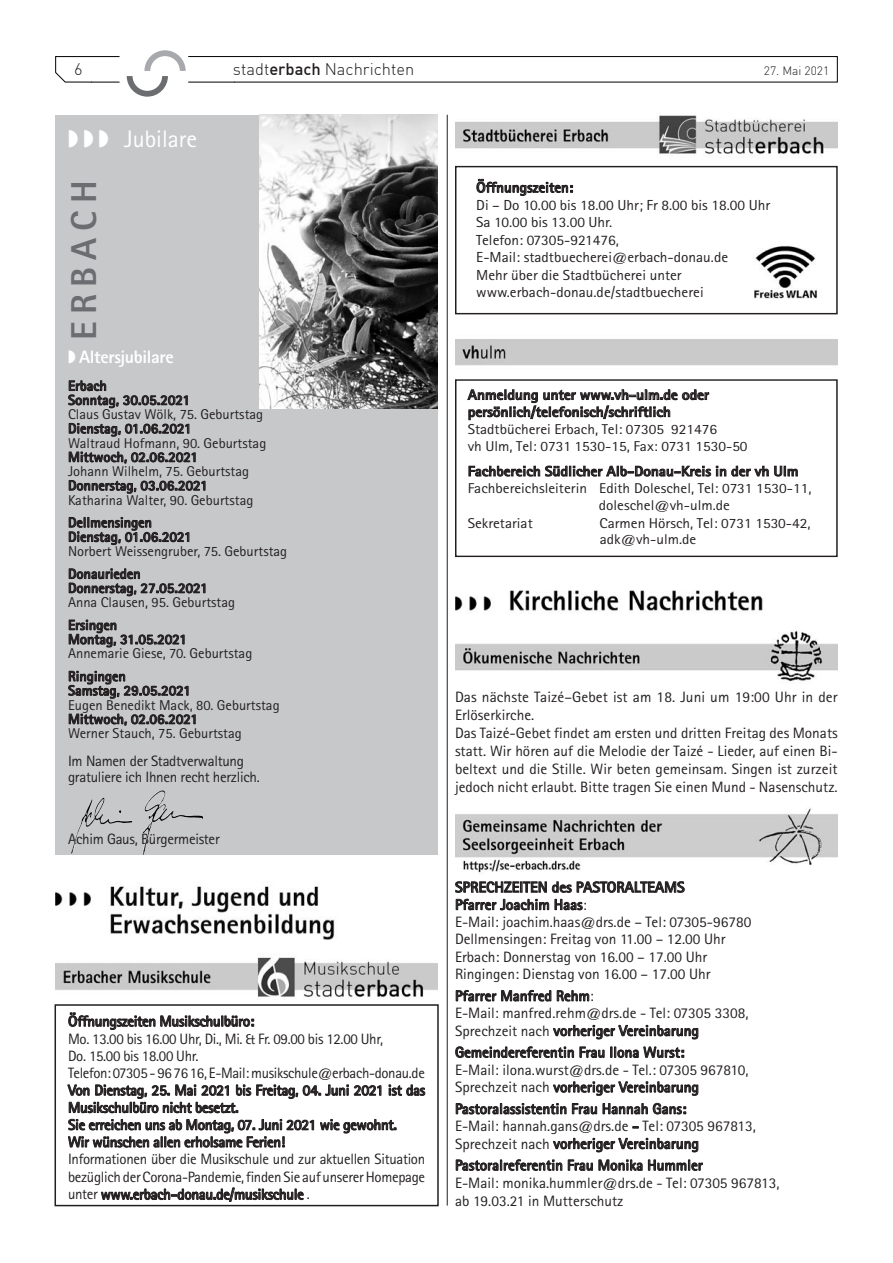
<style>
.page{position:relative;width:893px;height:1263px;background:#fff}
.page>*{position:absolute;margin:0;border:0;box-sizing:border-box;transform-origin:0 0}
.t1{font:800 36px "Rotis Sans Serif";letter-spacing:.2em;color:#6c6d70}
.t2{font:24px "Rotis Sans Serif Std";color:#fff}
.t3{font:800 18px "Rotis Sans Serif";letter-spacing:-.02em;color:#fff}
.t4{font:16.5px "DIN Light";color:#231f20}
.t5{font:15px/17.4px "Rotis Sans Serif Std";color:#231f20}
.t6{font:15px/17.2px "Rotis Sans Serif Std";letter-spacing:-.02em;color:#231f20}
.t7{font:700 15px/17.2px "Rotis Sans Serif Std";letter-spacing:-.02em;color:#231f20}
.t8{font:700 15px/17.4px "Rotis Sans Serif Std";color:#231f20}
.t9{font:14.55px/17.4px "Rotis Sans Serif Std";color:#231f20;scale:1.05 1}
.t10{font:700 14.55px "Rotis Sans Serif Std";color:#231f20}
.t11{font:14.25px "Rotis Sans Serif Std";color:#231f20}
.t12{font:700 14.25px/14.2px "Rotis Sans Serif Std";color:#231f20}
.t13{font:14.25px/17.2px "Rotis Sans Serif Std";color:#231f20;scale:1.07 1}
.t14{font:700 14.25px/17.2px "Rotis Sans Serif Std";color:#231f20;scale:1.07 1}
.t15{font:12px "DIN Light";color:#231f20}
.s1{font-family:"DIN Medium Alternate Medium Alternate"}
.s2{font-weight:700}
.s3{font-weight:400}
</style>
<div class="page">
<svg style="left:55px;top:50px;width:783px;height:47px"></svg>
<img style="left:55px;top:886px;width:281px;height:54px">
<img style="left:55px;top:957px;width:383px;height:41px">
<svg style="left:68px;top:1012px;width:186px;height:18px"></svg>
<svg style="left:389px;top:1085px;width:36px;height:11px"></svg>
<svg style="left:67px;top:1084px;width:314px;height:29px"></svg>
<svg style="left:320px;top:1119px;width:76px;height:14px"></svg>
<svg style="left:68px;top:1119px;width:246px;height:29px"></svg>
<svg style="left:101px;top:1187px;width:203px;height:15px"></svg>
<img style="left:455px;top:115px;width:383px;height:39px">
<div style="left:455px;top:166px;width:383px;height:148px;border:1px solid #231f20"></div>
<img style="left:754px;top:245px;width:63px;height:54px">
<svg style="left:477px;top:179px;width:96px;height:17px"></svg>
<div style="left:455px;top:339px;width:383px;height:27px;background:#cacaca"></div>
<svg style="left:467px;top:389px;width:242px;height:31px"></svg>
<svg style="left:469px;top:465px;width:329px;height:11px"></svg>
<div style="left:455px;top:379px;width:383px;height:178px;border:1px solid #231f20"></div>
<img style="left:455px;top:590px;width:308px;height:21px">
<img style="left:455px;top:631px;width:383px;height:51px">
<img style="left:455px;top:808px;width:383px;height:65px">
<svg style="left:455px;top:881px;width:230px;height:12px"></svg>
<svg style="left:456px;top:899px;width:93px;height:11px"></svg>
<svg style="left:555px;top:899px;width:28px;height:11px"></svg>
<svg style="left:456px;top:990px;width:95px;height:11px"></svg>
<svg style="left:557px;top:990px;width:32px;height:11px"></svg>
<svg style="left:553px;top:1025px;width:145px;height:14px"></svg>
<svg style="left:455px;top:1046px;width:119px;height:12px"></svg>
<svg style="left:580px;top:1047px;width:24px;height:11px"></svg>
<svg style="left:610px;top:1047px;width:74px;height:11px"></svg>
<svg style="left:553px;top:1081px;width:145px;height:15px"></svg>
<svg style="left:456px;top:1103px;width:110px;height:11px"></svg>
<svg style="left:572px;top:1103px;width:25px;height:11px"></svg>
<svg style="left:603px;top:1103px;width:83px;height:11px"></svg>
<svg style="left:553px;top:1138px;width:145px;height:14px"></svg>
<svg style="left:456px;top:1159px;width:106px;height:12px"></svg>
<svg style="left:568px;top:1160px;width:25px;height:11px"></svg>
<svg style="left:599px;top:1160px;width:43px;height:11px"></svg>
<svg style="left:648px;top:1160px;width:55px;height:11px"></svg>
<hr style="left:447px;top:115px;width:1px;height:1090px;background:#231f20">
<div style="left:55px;top:115px;width:383px;height:740px;background:#c7c8ca"></div>
<svg style="left:68px;top:380px;width:120px;height:28px"></svg>
<svg style="left:69px;top:423px;width:120px;height:14px"></svg>
<svg style="left:69px;top:452px;width:127px;height:11px"></svg>
<svg style="left:69px;top:480px;width:136px;height:14px"></svg>
<svg style="left:69px;top:517px;width:120px;height:28px"></svg>
<svg style="left:69px;top:568px;width:136px;height:28px"></svg>
<svg style="left:69px;top:620px;width:115px;height:27px"></svg>
<svg style="left:68px;top:671px;width:120px;height:28px"></svg>
<svg style="left:69px;top:714px;width:127px;height:11px"></svg>
<img style="left:259px;top:115px;width:179px;height:294px">
<img style="left:87px;top:790px;width:116px;height:65px">
<div style="left:55px;top:1004px;width:384px;height:202px;border:2px solid #231f20"></div>
<p class="t4" style="left:74px;top:59px;width:10px">6</p>
<p class="t4" style="left:233px;top:59px;width:183px">stadt<span class="s1">erbach</span> Nachrichten</p>
<p class="t15" style="left:764px;top:64px;width:67px">27. Mai 2021</p>
<h2 class="t2" style="left:68px;top:125px;width:131px">◗ ◗ ◗ Jubilare</h2>
<h1 class="t1" style="left:61px;top:340px;width:161px;rotate:-90deg">ERBACH</h1>
<p class="t3" style="left:68px;top:346px;width:107px">◗ Altersjubilare</p>
<p class="t12" style="left:68px;top:378px;width:124px">Erbach<br>Sonntag, 30.05.2021</p>
<p class="t11" style="left:68px;top:406px;width:197px">Claus Gustav Wölk, 75. Geburtstag</p>
<p class="t12" style="left:68px;top:421px;width:125px">Dienstag, 01.06.2021</p>
<p class="t11" style="left:68px;top:434px;width:200px">Waltraud Hofmann, 90. Geburtstag</p>
<p class="t12" style="left:68px;top:450px;width:131px">Mittwoch, 02.06.2021</p>
<p class="t11" style="left:68px;top:463px;width:183px">Johann Wilhelm, 75. Geburtstag</p>
<p class="t12" style="left:68px;top:478px;width:141px">Donnerstag, 03.06.2021</p>
<p class="t11" style="left:68px;top:491px;width:187px">Katharina Walter, 90. Geburtstag</p>
<p class="t12" style="left:68px;top:515px;width:125px">Dellmensingen<br>Dienstag, 01.06.2021</p>
<p class="t11" style="left:68px;top:543px;width:221px">Norbert Weissengruber, 75. Geburtstag</p>
<p class="t12" style="left:68px;top:566px;width:141px">Donaurieden<br>Donnerstag, 27.05.2021</p>
<p class="t11" style="left:68px;top:594px;width:169px">Anna Clausen, 95. Geburtstag</p>
<p class="t12" style="left:68px;top:618px;width:120px">Ersingen<br>Montag, 31.05.2021</p>
<p class="t11" style="left:68px;top:645px;width:186px">Annemarie Giese, 70. Geburtstag</p>
<p class="t12" style="left:68px;top:669px;width:124px">Ringingen<br>Samstag, 29.05.2021</p>
<p class="t11" style="left:68px;top:696px;width:213px">Eugen Benedikt Mack, 80. Geburtstag</p>
<p class="t12" style="left:68px;top:712px;width:131px">Mittwoch, 02.06.2021</p>
<p class="t11" style="left:68px;top:725px;width:175px">Werner Stauch, 75. Geburtstag</p>
<p class="t6" style="left:68px;top:753px;width:193px;line-height:15.9px">Im Namen der Stadtverwaltung gratuliere ich Ihnen recht herzlich.</p>
<p class="t6" style="left:68px;top:831px;width:153px">Achim Gaus, Bürgermeister</p>
<p class="t7" style="left:68px;top:1012px;width:188px">Öffnungszeiten Musikschulbüro:</p>
<p class="t6" style="left:68px;top:1030px;width:358px">Mo. 13.00 bis 16.00 Uhr, Di., Mi. &amp; Fr. 09.00 bis 12.00 Uhr,<br>Do. 15.00 bis 18.00 Uhr.<br>Telefon: 07305 - 96 76 16, E-Mail: musikschule@erbach-donau.de</p>
<p class="t7" style="left:68px;top:1081px;width:359px">Von Dienstag, 25. Mai 2021 bis Freitag, 04. Juni 2021 ist das Musikschulbüro nicht besetzt.<br>Sie erreichen uns ab Montag, 07. Juni 2021 wie gewohnt.<br>Wir wünschen allen erholsame Ferien!</p>
<p class="t5" style="left:68px;top:1150px;width:359px;text-align:justify">Informationen über die Musikschule und zur aktuellen Situation bezüglich der Corona-Pandemie, finden Sie auf unserer Homepage unter <span class="s2">www.erbach-donau.de/musikschule</span> .</p>
<p class="t10" style="left:476px;top:178px;width:98px">Öffnungszeiten:</p>
<p class="t9" style="left:476px;top:196px;width:281px">Di – Do 10.00 bis 18.00 Uhr; Fr 8.00 bis 18.00 Uhr Sa 10.00 bis 13.00 Uhr.<br>Telefon: 07305-921476,<br>E-Mail: stadtbuecherei@erbach-donau.de<br>Mehr über die Stadtbücherei unter www.erbach-donau.de/stadtbuecherei</p>
<p class="t14" style="left:468px;top:386px;width:228px">Anmeldung unter www.vh-ulm.de oder persönlich/telefonisch/schriftlich</p>
<p class="t13" style="left:468px;top:420px;width:263px">Stadtbücherei Erbach, Tel: 07305 921476<br>vh Ulm, Tel: 0731 1530-15, Fax: 0731 1530-50</p>
<p class="t14" style="left:468px;top:462px;width:311px">Fachbereich Südlicher Alb-Donau-Kreis in der vh Ulm</p>
<p class="t13" style="left:468px;top:479px;width:323px">Fachbereichsleiterin Edith Doleschel, Tel: 0731 1530-11,</p>
<p class="t13" style="left:599px;top:497px;width:124px">doleschel@vh-ulm.de</p>
<p class="t13" style="left:468px;top:514px;width:62px">Sekretariat</p>
<p class="t13" style="left:599px;top:514px;width:199px">Carmen Hörsch, Tel: 0731 1530-42, adk@vh-ulm.de</p>
<p class="t5" style="left:455px;top:688px;width:384px;line-height:18px">Das nächste Taizé–Gebet ist am 18. Juni um 19:00 Uhr in der Erlöserkirche.<br>Das Taizé-Gebet findet am ersten und dritten Freitag des Monats statt. Wir hören auf die Melodie der Taizé - Lieder, auf einen Bi&shy;beltext und die Stille. Wir beten gemeinsam. Singen ist zurzeit jedoch nicht erlaubt. Bitte tragen Sie einen Mund - Nasenschutz.</p>
<p class="t5" style="left:455px;top:878px;width:298px"><span class="s2">SPRECHZEITEN des PASTORALTEAMS<br>Pfarrer Joachim Haas</span>:<br>E-Mail: joachim.haas@drs.de – Tel: 07305-96780<br>Dellmensingen: Freitag von 11.00 – 12.00 Uhr Erbach: Donnerstag von 16.00 – 17.00 Uhr Ringingen: Dienstag von 16.00 – 17.00 Uhr</p>
<p class="t5" style="left:455px;top:987px;width:295px"><span class="s2">Pfarrer Manfred Rehm</span>:<br>E-Mail: manfred.rehm@drs.de - Tel: 07305 3308,<br>Sprechzeit nach <span class="s2">vorheriger Vereinbarung</span></p>
<p class="t8" style="left:455px;top:1043px;width:231px">Gemeindereferentin Frau Ilona Wurst:</p>
<p class="t5" style="left:455px;top:1061px;width:295px">E-Mail: ilona.wurst@drs.de - Tel.: 07305 967810,<br>Sprechzeit nach <span class="s2">vorheriger Vereinbarung</span></p>
<p class="t8" style="left:455px;top:1100px;width:302px">Pastoralassistentin Frau Hannah Gans:<br><span class="s3">E-Mail: hannah.gans@drs.de</span> - <span class="s3">Tel: 07305 967813,<br>Sprechzeit nach</span> vorheriger Vereinbarung</p>
<p class="t8" style="left:455px;top:1156px;width:249px">Pastoralreferentin Frau Monika Hummler</p>
<p class="t5" style="left:455px;top:1173px;width:326px;line-height:18px">E-Mail: monika.hummler@drs.de - Tel: 07305 967813, ab 19.03.21 in Mutterschutz</p>
</div>
